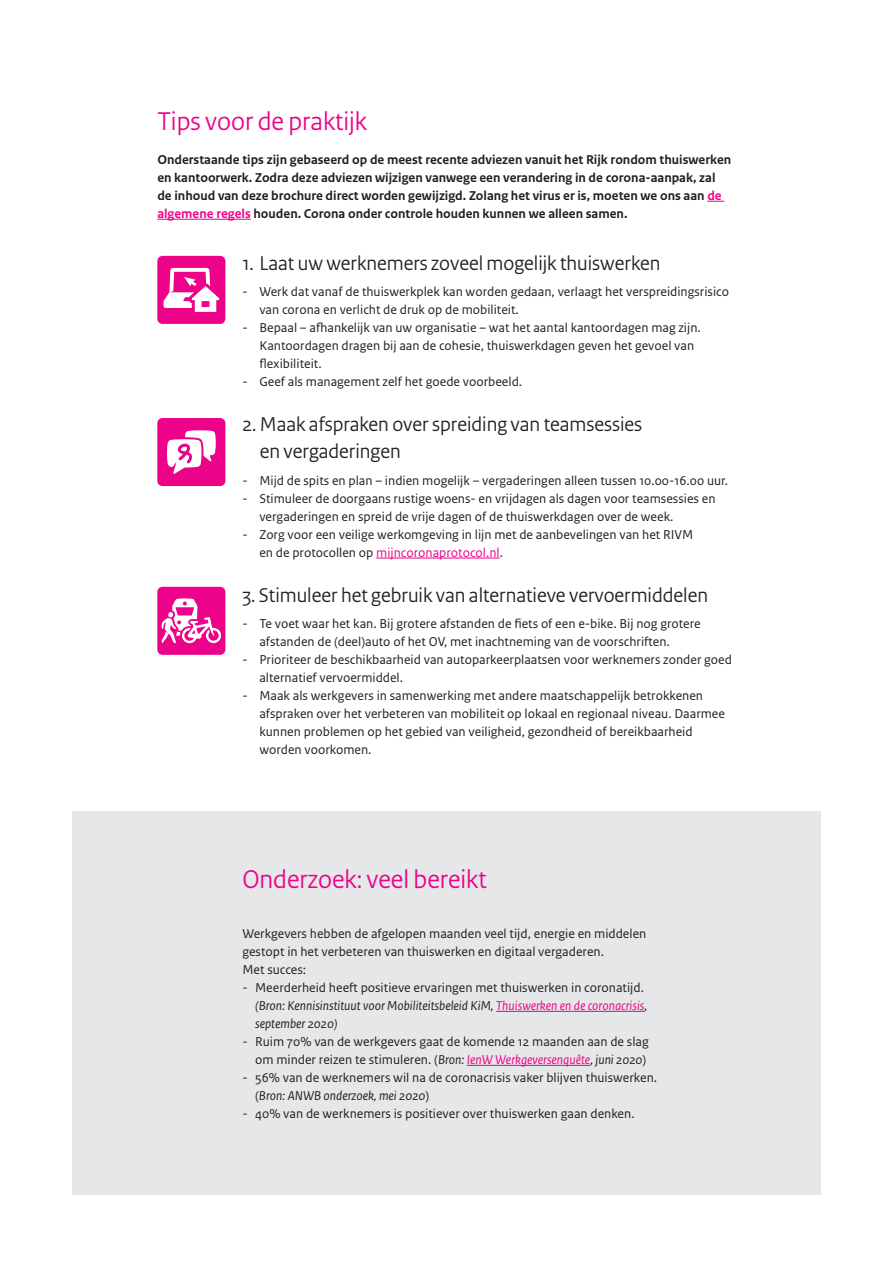
<style>
.page{position:relative;width:893px;height:1263px;background:#fff}
.page>*{position:absolute;margin:0;border:0;box-sizing:border-box;transform-origin:0 0}
.t1{font:27px "Rijksoverheid Sans Heading";color:#ed028a}
.t2{font:21px/27px "Rijksoverheid Sans Heading";color:#231f20}
.t3{font:13.5px/18px "Rijksoverheid Sans Text";color:#231f20}
.t4{font:700 13.5px/18px "Rijksoverheid Sans Text";color:#231f20}
.s1{color:#ed028a}
.s2{font-style:italic}
.s3{font-style:italic;color:#ed028a}
</style>
<div class="page">
<div style="left:72px;top:812px;width:749px;height:383px;background:#e6e7e9"></div>
<hr style="left:376px;top:558px;width:124px;height:1px;background:#e5007d">
<svg style="left:707px;top:201px;width:17px;height:1px"></svg>
<hr style="left:157px;top:219px;width:94px;height:1px;background:#e5007d">
<hr style="left:496px;top:1011px;width:148px;height:1px;background:#e5007d">
<hr style="left:467px;top:1065px;width:123px;height:1px;background:#e5007d">
<div style="left:157px;top:256px;width:68px;height:68px;background:#ed028a;border-radius:5px"></div>
<svg style="left:164px;top:268px;width:55px;height:44px"></svg>
<div style="left:157px;top:418px;width:68px;height:68px;background:#ed028a;border-radius:5px"></div>
<svg style="left:167px;top:430px;width:49px;height:44px"></svg>
<div style="left:157px;top:587px;width:68px;height:68px;background:#ed028a;border-radius:5px"></div>
<svg style="left:161px;top:598px;width:60px;height:45px"></svg>
<h1 class="t1" style="left:157px;top:106px;width:211px">Tips voor de praktijk</h1>
<p class="t4" style="left:157px;top:151px;width:575px">Onderstaande tips zijn gebaseerd op de meest recente adviezen vanuit het Rijk rondom thuiswerken en kantoorwerk. Zodra deze adviezen wijzigen vanwege een verandering in de corona-aanpak, zal de inhoud van deze brochure direct worden gewijzigd. Zolang het virus er is, moeten we ons aan <span class="s1">de algemene regels</span> houden. Corona onder controle houden kunnen we alleen samen.</p>
<h1 class="t2" style="left:242px;top:250px;width:419px">1. Laat uw werknemers zoveel mogelijk thuiswerken</h1>
<p class="t3" style="left:259px;top:283px;width:471px;text-indent:-17px">- Werk dat vanaf de thuiswerkplek kan worden gedaan, verlaagt het verspreidingsrisico van corona en verlicht de druk op de mobiliteit.</p>
<p class="t3" style="left:259px;top:319px;width:443px;text-indent:-17px">- Bepaal – afhankelijk van uw organisatie – wat het aantal kantoordagen mag zijn.<br>Kantoordagen dragen bij aan de cohesie, thuiswerkdagen geven het gevoel van flexibiliteit.</p>
<p class="t3" style="left:242px;top:373px;width:281px">- Geef als management zelf het goede voorbeeld.</p>
<h1 class="t2" style="left:260px;top:411px;width:384px;text-indent:-17px">2. Maak afspraken over spreiding van teamsessies en vergaderingen</h1>
<p class="t3" style="left:242px;top:471px;width:487px">- Mijd de spits en plan – indien mogelijk – vergaderingen alleen tussen 10.00-16.00 uur.</p>
<p class="t3" style="left:259px;top:489px;width:458px;text-indent:-17px">- Stimuleer de doorgaans rustige woens- en vrijdagen als dagen voor teamsessies en vergaderingen en spreid de vrije dagen of de thuiswerkdagen over de week.</p>
<p class="t3" style="left:259px;top:525px;width:435px;text-indent:-17px">- Zorg voor een veilige werkomgeving in lijn met de aanbevelingen van het RIVM en de protocollen op <span class="s1">mijncoronaprotocol.nl</span>.</p>
<h1 class="t2" style="left:242px;top:582px;width:467px">3. Stimuleer het gebruik van alternatieve vervoermiddelen</h1>
<p class="t3" style="left:259px;top:615px;width:443px;text-indent:-17px">- Te voet waar het kan. Bij grotere afstanden de fiets of een e-bike. Bij nog grotere afstanden de (deel)auto of het OV, met inachtneming van de voorschriften.</p>
<p class="t3" style="left:259px;top:651px;width:474px;text-indent:-17px">- Prioriteer de beschikbaarheid van autoparkeerplaatsen voor werknemers zonder goed alternatief vervoermiddel.</p>
<p class="t3" style="left:259px;top:687px;width:467px;text-indent:-17px">- Maak als werkgevers in samenwerking met andere maatschappelijk betrokkenen afspraken over het verbeteren van mobiliteit op lokaal en regionaal niveau. Daarmee kunnen problemen op het gebied van veiligheid, gezondheid of bereikbaarheid worden voorkomen.</p>
<h1 class="t1" style="left:242px;top:863px;width:246px">Onderzoek: veel bereikt</h1>
<p class="t3" style="left:242px;top:925px;width:405px">Werkgevers hebben de afgelopen maanden veel tijd, energie en middelen gestopt in het verbeteren van thuiswerken en digitaal vergaderen.<br>Met succes:</p>
<p class="t3" style="left:255px;top:979px;width:394px;text-indent:-13px">- Meerderheid heeft positieve ervaringen met thuiswerken in coronatijd. <span class="s2">(Bron: Kennisinstituut voor Mobiliteitsbeleid KiM,</span> <span class="s3">Thuiswerken en de coronacrisis</span><span class="s2">, september 2020)</span></p>
<p class="t3" style="left:242px;top:1033px;width:408px;text-align:right">- Ruim 70% van de werkgevers gaat de komende 12 maanden aan de slag om minder reizen te stimuleren. (<span class="s2">Bron:</span> <span class="s3">IenW Werkgeversenquête</span><span class="s2">, juni 2020</span>)</p>
<p class="t3" style="left:255px;top:1069px;width:404px;text-indent:-13px">- 56% van de werknemers wil na de coronacrisis vaker blijven thuiswerken. (<span class="s2">Bron: ANWB onderzoek, mei 2020</span>)</p>
<p class="t3" style="left:242px;top:1105px;width:394px">- 40% van de werknemers is positiever over thuiswerken gaan denken.</p>
</div>
